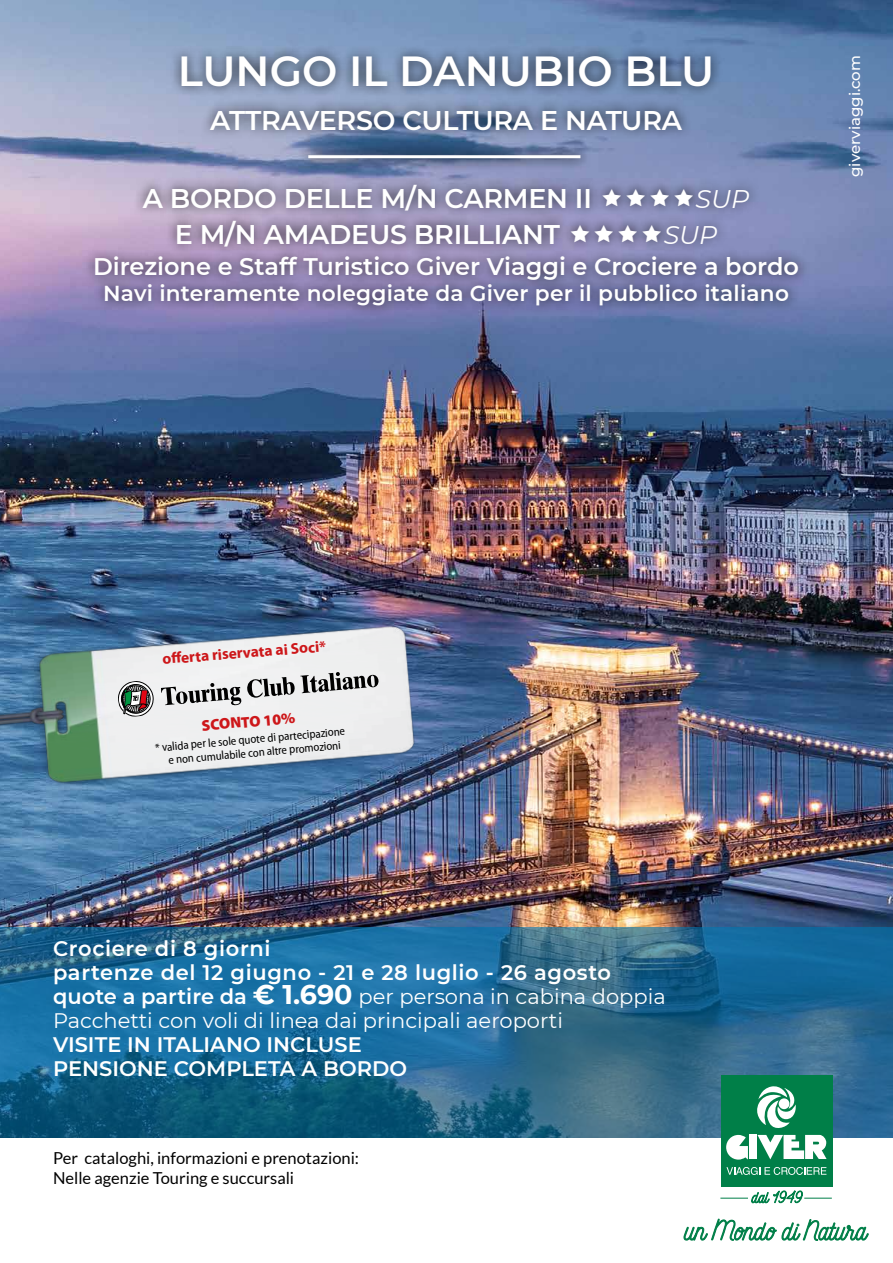
<style>
.page{position:relative;width:893px;height:1263px;background:#fff}
.page>*{position:absolute;margin:0;border:0;box-sizing:border-box;transform-origin:0 0}
.t1{font:600 42px "Montserrat";color:#fff}
.t2{font:600 27px "Montserrat";letter-spacing:-.01em;color:#fff}
.t3{font:italic 25.5px "Montserrat";letter-spacing:-.01em;color:#fff}
.t4{font:600 24px "Montserrat";color:#fff}
.t5{font:600 21.6px "Montserrat";letter-spacing:.01em;color:#fff}
.t6{font:600 21px/24px "Montserrat";letter-spacing:.015em;color:#fff}
.t7{font:16.5px/19.5px "Lato";color:#000}
.t8{font:700 15.45px "Myriad Pro";color:#cd171a}
.t9{font:900 15.45px "Myriad Pro";color:#cd171a}
.t10{font:500 15px "Montserrat";color:#fff}
.t11{font:semi-condensed 11.85px/13.5px "Myriad Pro";color:#000;text-align:center}
.s1{font-weight:700;font-size:27px}
.s2{font-weight:400}
</style>
<div class="page">
<img style="left:0;top:0;width:893px;height:927px">
<svg style="left:0;top:927px;width:893px;height:210px;background:#206891"></svg>
<svg style="left:720px;top:1190px;width:112px;height:14px"></svg>
<div style="left:721px;top:1075px;width:111px;height:112px;background:#007f48"></div>
<svg style="left:726px;top:1086px;width:100px;height:73px"></svg>
<svg style="left:726px;top:1167px;width:100px;height:8px"></svg>
<svg style="left:782px;top:1219px;width:86px;height:22px"></svg>
<svg style="left:684px;top:1219px;width:92px;height:21px"></svg>
<div style="left:83px;top:45px;width:727px;height:272px;background:#000;opacity:.75"></div>
<div style="left:297px;top:143px;width:295px;height:27px;background:#000;opacity:.75"></div>
<hr style="left:308px;top:155px;width:272px;height:3px;background:#fff">
<img style="left:0;top:599px;width:433px;height:232px">
<svg style="left:161px;top:672px;width:218px;height:33px"></svg>
<svg style="left:118px;top:680px;width:37px;height:47px"></svg>
<svg style="left:603px;top:188px;width:18px;height:18px"></svg>
<svg style="left:627px;top:188px;width:66px;height:18px"></svg>
<svg style="left:571px;top:224px;width:18px;height:18px"></svg>
<svg style="left:595px;top:224px;width:18px;height:18px"></svg>
<svg style="left:619px;top:224px;width:42px;height:18px"></svg>
<h1 class="t1" style="left:178px;top:42px;width:538px">LUNGO IL DANUBIO BLU</h1>
<p class="t2" style="left:210px;top:101px;width:473px">ATTRAVERSO CULTURA E NATURA</p>
<p class="t2" style="left:143px;top:179px;width:451px">A BORDO DELLE M/N CARMEN II</p>
<p class="t3" style="left:696px;top:181px;width:55px">SUP</p>
<p class="t2" style="left:175px;top:215px;width:387px">E M/N AMADEUS BRILLIANT</p>
<p class="t3" style="left:664px;top:217px;width:55px">SUP</p>
<p class="t4" style="left:93px;top:250px;width:707px">Direzione e Staff Turistico Giver Viaggi e Crociere a bordo</p>
<p class="t5" style="left:103px;top:278px;width:687px">Navi interamente noleggiate da Giver per il pubblico italiano</p>
<p class="t10" style="left:844px;top:177px;width:123px;rotate:-90deg">giverviaggi.com</p>
<p class="t8" style="left:162px;top:648px;width:166px;rotate:-4deg">offerta riservata ai Soci*</p>
<p class="t9" style="left:201px;top:715px;width:95px;rotate:-5deg">SCONTO 10%</p>
<p class="t11" style="left:154px;top:741px;width:192px;rotate:-5deg">* valida per le sole quote di partecipazione e non cumulabile con altre promozioni</p>
<p class="t6" style="left:53px;top:935px;width:614px">Crociere di 8 giorni<br>partenze del 12 giugno - 21 e 28 luglio - 26 agosto quote a partire da <span class="s1">€ 1.690</span> <span class="s2">per persona in cabina doppia Pacchetti con voli di linea dai principali aeroporti</span></p>
<p class="t6" style="left:53px;top:1031px;width:355px">VISITE IN ITALIANO INCLUSE<br>PENSIONE COMPLETA A BORDO</p>
<p class="t7" style="left:53px;top:1148px;width:307px">Per cataloghi, informazioni e prenotazioni:<br>Nelle agenzie Touring e succursali</p>
</div>
